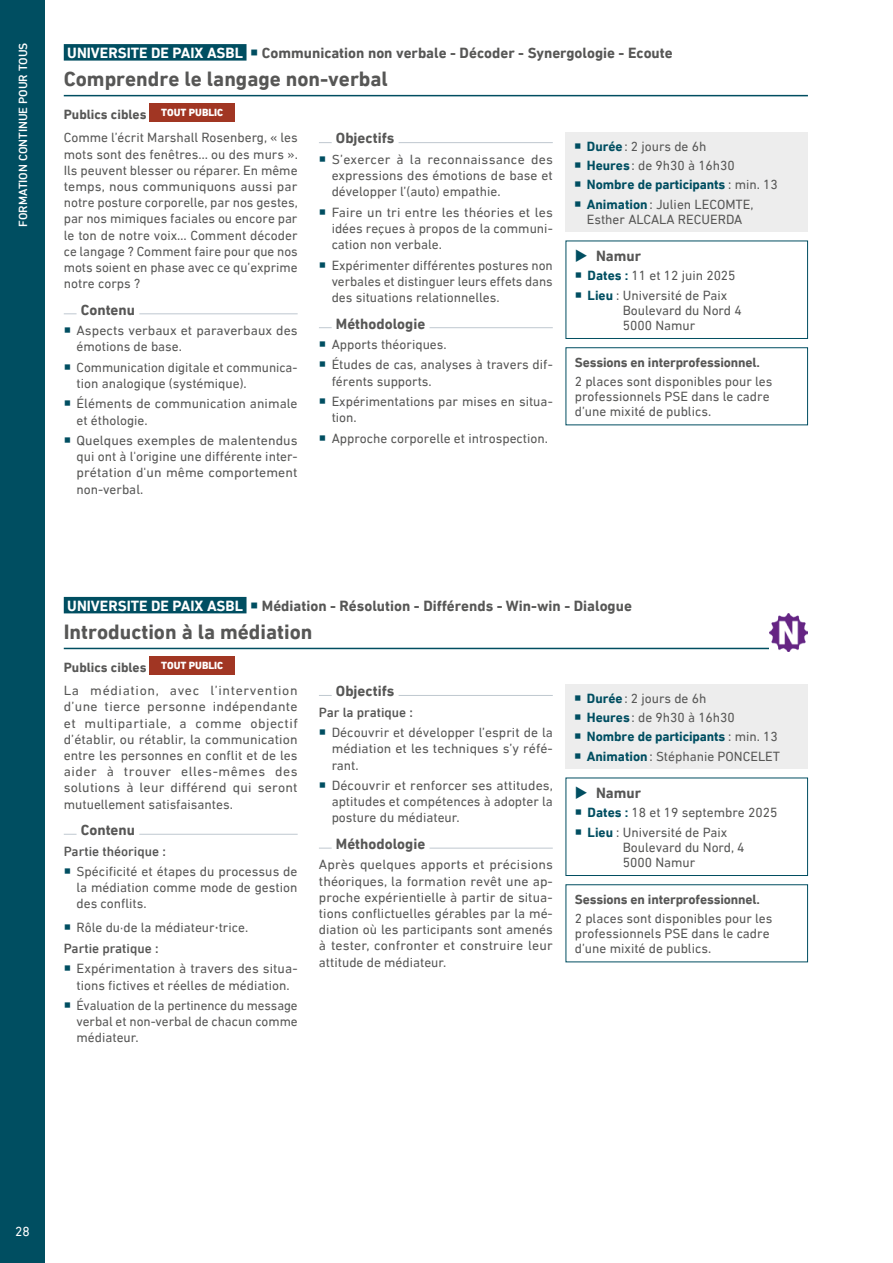
<style>
.page{position:relative;width:893px;height:1263px;background:#fff}
.page>*{position:absolute;margin:0;border:0;box-sizing:border-box;transform-origin:0 0}
.Nom_module{font:700 21px "DIN Next LT Pro";color:#575756}
.Titre_1_module{font:700 15px "DIN Next LT Pro";color:#575756}
.Texte_modules{font:13.5px/16.2px "DIN Next LT Pro";color:#575756}
.Texte_puces_modules{font:13.5px/16.2px "DIN Next LT Pro";letter-spacing:.01em;color:#575756;text-align:justify}
.Texte_modules-2{font:700 13.5px "DIN Next LT Pro";letter-spacing:-.01em;color:#575756}
.t1{font:700 13.5px "DIN Next LT Pro";letter-spacing:-.01em;color:#004e61}
.Texte_puces_modules-2{font:500 13.5px "DIN Next LT Pro";color:#575756}
.H2_-_Nom_module{font:700 13.5px "DIN Next LT Pro";color:#575756}
.t2{font:13.5px "DIN Next LT Pro";color:#fff}
.t3{font:500 12px "DIN Next LT Pro";color:#fff}
.t4{font:800 10.5px "DIN Next LT Pro";color:#fff}
.s1{color:#fff}
.s2{color:#004e61}
.s3{font-weight:700;color:#004e61}
.s4{font-weight:400;color:#575756}
.s5{font-size:16.5px}
</style>
<div class="page">
<div style="left:0;top:0;width:45px;height:1263px;background:#004e61"></div>
<div style="left:64px;top:597px;width:183px;height:16px;background:#004e61"></div>
<div style="left:64px;top:44px;width:183px;height:17px;background:#004e61"></div>
<hr style="left:64px;top:95px;width:744px;height:1px;background:#004e61">
<div style="left:150px;top:103px;width:85px;height:19px;background:#a13623"></div>
<hr style="left:64px;top:313px;width:234px;height:1px;background:#bfc8d0">
<div style="left:77px;top:302px;width:62px;height:13px;background:#fff"></div>
<hr style="left:319px;top:142px;width:234px;height:1px;background:#bfc8d0">
<div style="left:332px;top:131px;width:67px;height:13px;background:#fff"></div>
<hr style="left:319px;top:327px;width:234px;height:1px;background:#bfc8d0">
<div style="left:332px;top:316px;width:97px;height:13px;background:#fff"></div>
<div style="left:566px;top:132px;width:242px;height:100px;background:#ededed"></div>
<div style="left:566px;top:241px;width:242px;height:98px;border:1px solid #004e61"></div>
<hr style="left:64px;top:648px;width:744px;height:1px;background:#004e61">
<img style="left:770px;top:613px;width:38px;height:38px">
<div style="left:150px;top:656px;width:85px;height:19px;background:#a13623"></div>
<hr style="left:64px;top:834px;width:234px;height:1px;background:#bfc8d0">
<div style="left:77px;top:822px;width:62px;height:14px;background:#fff"></div>
<hr style="left:319px;top:695px;width:234px;height:1px;background:#bfc8d0">
<div style="left:332px;top:683px;width:67px;height:14px;background:#fff"></div>
<hr style="left:319px;top:848px;width:234px;height:1px;background:#bfc8d0">
<div style="left:332px;top:836px;width:97px;height:14px;background:#fff"></div>
<div style="left:566px;top:684px;width:242px;height:85px;background:#ededed"></div>
<div style="left:566px;top:778px;width:242px;height:98px;border:1px solid #004e61"></div>
<p class="t3" style="left:16px;top:227px;width:186px;rotate:-90deg">FORMATION CONTINUE POUR TOUS</p>
<p class="Titre_1_module" style="left:67px;top:44px;width:607px"><span class="s1">UNIVERSITE DE PAIX ASBL</span> <span class="s2">○</span> Communication non verbale - Décoder - Synergologie - Ecoute</p>
<p class="Nom_module" style="left:64px;top:67px;width:326px">Comprendre le langage non-verbal</p>
<h2 class="H2_-_Nom_module" style="left:64px;top:106px;width:84px">Publics cibles</h2>
<p class="t4" style="left:161px;top:107px;width:64px">TOUT PUBLIC</p>
<p class="Texte_modules" style="left:64px;top:129px;width:236px;text-align:justify">Comme l’écrit Marshall Rosenberg, « les mots sont des fenêtres… ou des murs ».<br>Ils peuvent blesser ou réparer. En même temps, nous communiquons aussi par notre posture corporelle, par nos gestes, par nos mimiques faciales ou encore par le ton de notre voix… Comment décoder ce langage ? Comment faire pour que nos mots soient en phase avec ce qu’exprime notre corps ?</p>
<p class="Titre_1_module" style="left:81px;top:301px;width:56px">Contenu</p>
<p class="Texte_modules" style="left:77px;top:322px;width:223px">Aspects verbaux et paraverbaux des émotions de base.</p>
<p class="Texte_modules" style="left:77px;top:359px;width:223px">Communication digitale et communica&shy;tion analogique (systémique).</p>
<p class="Texte_modules" style="left:77px;top:395px;width:223px">Éléments de communication animale et éthologie.</p>
<p class="Texte_modules" style="left:77px;top:432px;width:223px;text-align:justify">Quelques exemples de malentendus qui ont à l'origine une différente inter&shy;prétation d'un même comportement non-verbal.</p>
<p class="Titre_1_module" style="left:336px;top:130px;width:60px">Objectifs</p>
<p class="Texte_modules" style="left:332px;top:151px;width:223px;text-align:justify">S’exercer à la reconnaissance des expressions des émotions de base et développer l’(auto) empathie.</p>
<p class="Texte_modules" style="left:332px;top:204px;width:223px;text-align:justify">Faire un tri entre les théories et les idées reçues à propos de la communi&shy;cation non verbale.</p>
<p class="Texte_modules" style="left:332px;top:257px;width:223px;text-align:justify">Expérimenter différentes postures non verbales et distinguer leurs effets dans des situations relationnelles.</p>
<p class="Titre_1_module" style="left:336px;top:315px;width:91px">Méthodologie</p>
<p class="Texte_modules" style="left:332px;top:336px;width:116px">Apports théoriques.</p>
<p class="Texte_modules" style="left:332px;top:357px;width:223px">Études de cas, analyses à travers dif&shy;férents supports.</p>
<p class="Texte_modules" style="left:332px;top:393px;width:223px">Expérimentations par mises en situa&shy;tion.</p>
<p class="Texte_modules" style="left:332px;top:430px;width:218px">Approche corporelle et introspection.</p>
<p class="Texte_modules" style="left:587px;top:138px;width:121px"><span class="s3">Durée</span>: 2 jours de 6h</p>
<p class="Texte_modules" style="left:587px;top:157px;width:150px"><span class="s3">Heures</span>: de 9h30 à 16h30</p>
<p class="t1" style="left:587px;top:177px;width:192px">Nombre de participants <span class="s4">: min. 13</span></p>
<p class="Texte_modules" style="left:587px;top:196px;width:168px;line-height:15px"><span class="s3">Animation</span>: Julien LECOMTE,<br>Esther ALCALA RECUERDA</p>
<p class="Titre_1_module" style="left:596px;top:247px;width:47px">Namur</p>
<p class="Texte_modules" style="left:588px;top:267px;width:150px"><span class="s3">Dates :</span> 11 et 12 juin 2025</p>
<p class="Texte_modules" style="left:623px;top:287px;width:120px;line-height:15px;text-indent:-35px"><span class="s3">Lieu</span> : Université de Paix<br>Boulevard du Nord 4<br>5000 Namur</p>
<p class="Texte_modules-2" style="left:575px;top:354px;width:187px">Sessions en interprofessionnel.</p>
<p class="Texte_modules" style="left:575px;top:374px;width:199px;line-height:15px">2 places sont disponibles pour les professionnels PSE dans le cadre d’une mixité de publics.</p>
<p class="Titre_1_module" style="left:67px;top:597px;width:566px"><span class="s1">UNIVERSITE DE PAIX ASBL</span> <span class="s2">○</span> Médiation - Résolution - Différends - Win-win - Dialogue</p>
<p class="Nom_module" style="left:64px;top:620px;width:250px">Introduction à la médiation</p>
<h2 class="H2_-_Nom_module" style="left:64px;top:659px;width:84px">Publics cibles</h2>
<p class="t4" style="left:161px;top:659px;width:64px">TOUT PUBLIC</p>
<p class="Texte_modules" style="left:64px;top:682px;width:235px;text-align:justify">La médiation, avec l’intervention d’une tierce personne indépendante et multipartiale, a comme objectif d’établir, ou rétablir, la communication entre les personnes en conflit et de les aider à trouver elles-mêmes des solutions à leur différend qui seront mutuellement satisfaisantes.</p>
<p class="Titre_1_module" style="left:81px;top:821px;width:56px">Contenu</p>
<p class="Texte_puces_modules-2" style="left:64px;top:843px;width:104px">Partie théorique :</p>
<p class="Texte_modules" style="left:77px;top:863px;width:223px;text-align:justify">Spécificité et étapes du processus de la médiation comme mode de gestion des conflits.</p>
<p class="Texte_modules" style="left:77px;top:919px;width:173px">Rôle du·de la médiateur<span class="s5">·</span>trice.</p>
<p class="Texte_puces_modules-2" style="left:64px;top:940px;width:96px">Partie pratique :</p>
<p class="Texte_modules" style="left:77px;top:960px;width:223px">Expérimentation à travers des situa&shy;tions fictives et réelles de médiation.</p>
<p class="Texte_modules" style="left:77px;top:997px;width:223px;text-align:justify">Évaluation de la pertinence du message verbal et non-verbal de chacun comme médiateur.</p>
<p class="Titre_1_module" style="left:336px;top:682px;width:60px">Objectifs</p>
<p class="Texte_puces_modules-2" style="left:319px;top:704px;width:96px">Par la pratique :</p>
<p class="Texte_modules" style="left:332px;top:724px;width:223px;text-align:justify">Découvrir et développer l’esprit de la médiation et les techniques s’y réfé&shy;rant.</p>
<p class="Texte_modules" style="left:332px;top:777px;width:223px;text-align:justify">Découvrir et renforcer ses attitudes, aptitudes et compétences à adopter la posture du médiateur.</p>
<p class="Titre_1_module" style="left:336px;top:835px;width:91px">Méthodologie</p>
<p class="Texte_puces_modules" style="left:319px;top:856px;width:235px">Après quelques apports et précisions théoriques, la formation revêt une ap&shy;proche expérientielle à partir de situa&shy;tions conflictuelles gérables par la mé&shy;diation où les participants sont amenés à tester, confronter et construire leur attitude de médiateur.</p>
<p class="Texte_modules" style="left:587px;top:690px;width:121px"><span class="s3">Durée</span>: 2 jours de 6h</p>
<p class="Texte_modules" style="left:587px;top:709px;width:150px"><span class="s3">Heures</span>: de 9h30 à 16h30</p>
<p class="t1" style="left:587px;top:729px;width:192px">Nombre de participants <span class="s4">: min. 13</span></p>
<p class="Texte_modules" style="left:587px;top:748px;width:195px"><span class="s3">Animation</span>: Stéphanie PONCELET</p>
<p class="Titre_1_module" style="left:596px;top:784px;width:47px">Namur</p>
<p class="Texte_modules" style="left:588px;top:804px;width:191px"><span class="s3">Dates :</span> 18 et 19 septembre 2025</p>
<p class="Texte_modules" style="left:623px;top:824px;width:123px;line-height:15px;text-indent:-35px"><span class="s3">Lieu</span> : Université de Paix<br>Boulevard du Nord, 4<br>5000 Namur</p>
<p class="Texte_modules-2" style="left:575px;top:891px;width:187px">Sessions en interprofessionnel.</p>
<p class="Texte_modules" style="left:575px;top:911px;width:199px;line-height:15px">2 places sont disponibles pour les professionnels PSE dans le cadre d’une mixité de publics.</p>
<p class="t2" style="left:15px;top:1224px;width:16px">28</p>
</div>
